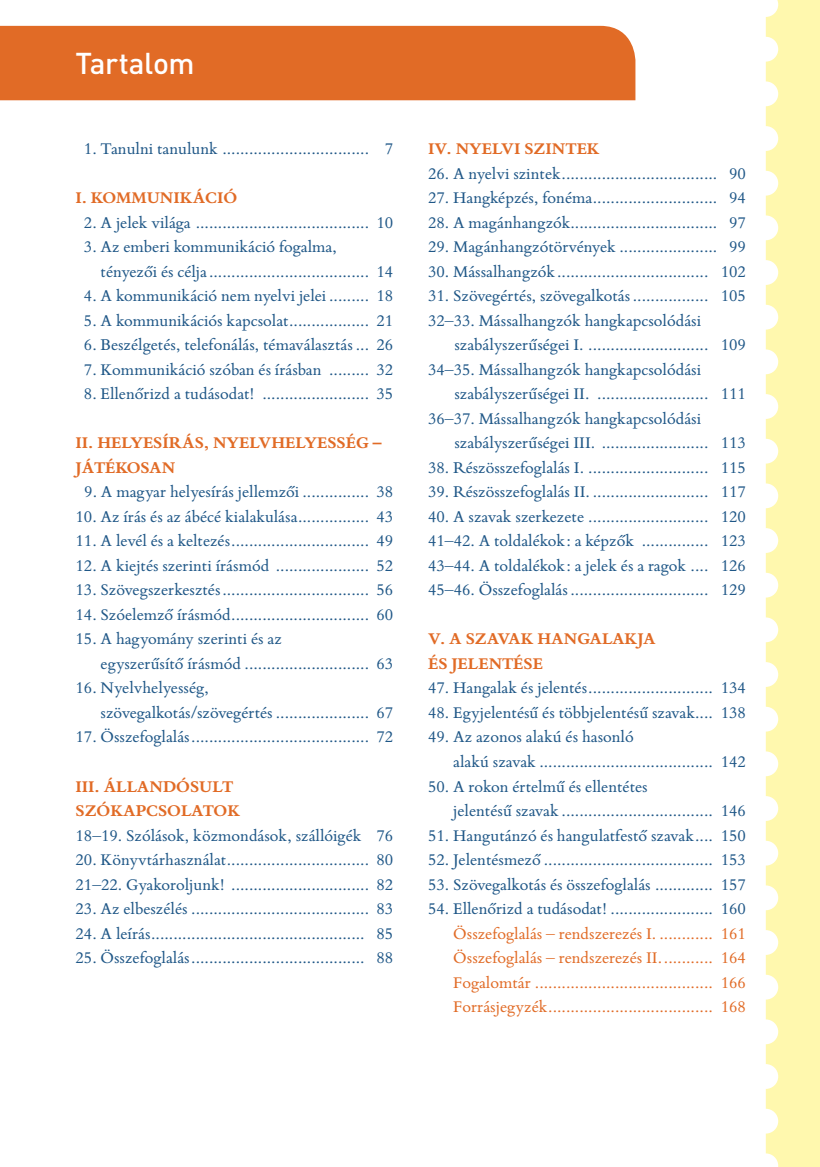
<style>
.page{position:relative;width:820px;height:1167px;background:#fff}
.page>*{position:absolute;margin:0;border:0;box-sizing:border-box;transform-origin:0 0}
.t1{font:500 29.75px "DIN Pro";letter-spacing:-.015em;color:#fff}
.t2{font:17.5px/24.5px "Bembo Book MT Pro";color:#1f5787}
.t3{font:17.5px/24.5px "Bembo Book MT Pro";color:#e16b26;text-align:justify}
.t4{font:700 17.5px/24.5px "Bembo Book MT Pro";color:#e16b26}
</style>
<div class="page">
<div style="left:0;top:26px;width:635px;height:74px;background:#e16b26"></div>
<svg style="left:765px;top:0;width:54px;height:1166px;background:#fff8b9"></svg>
<h1 class="t1" style="left:75px;top:43px;width:121px">Tartalom</h1>
<p class="t2" style="left:84px;top:136px;width:311px">1. Tanulni tanulunk ................................. 7</p>
<p class="t4" style="left:75px;top:185px;width:163px">I. KOMMUNIKÁCIÓ</p>
<p class="t2" style="left:84px;top:209px;width:311px">2. A jelek világa ....................................... 10</p>
<p class="t2" style="left:101px;top:234px;width:294px;text-indent:-17px">3. Az emberi kommunikáció fogalma, tényezői és célja.................................... 14</p>
<p class="t2" style="left:84px;top:283px;width:311px">4. A kommunikáció nem nyelvi jelei ......... 18</p>
<p class="t2" style="left:84px;top:307px;width:311px">5. A kommunikációs kapcsolat.................. 21</p>
<p class="t2" style="left:84px;top:332px;width:311px">6. Beszélgetés, telefonálás, témaválasztás ... 26</p>
<p class="t2" style="left:84px;top:356px;width:311px">7. Kommunikáció szóban és írásban ......... 32</p>
<p class="t2" style="left:84px;top:381px;width:311px">8. Ellenőrizd a tudásodat! ........................ 35</p>
<p class="t4" style="left:75px;top:430px;width:307px">II. HELYESÍRÁS, NYELVHELYESSÉG –<br>JÁTÉKOSAN</p>
<p class="t2" style="left:84px;top:479px;width:310px">9. A magyar helyesírás jellemzői ............... 38</p>
<p class="t2" style="left:75px;top:503px;width:319px">10. Az írás és az ábécé kialakulása................ 43</p>
<p class="t2" style="left:75px;top:528px;width:319px">11. A levél és a keltezés............................... 49</p>
<p class="t2" style="left:75px;top:552px;width:319px">12. A kiejtés szerinti írásmód ..................... 52</p>
<p class="t2" style="left:75px;top:577px;width:319px">13. Szövegszerkesztés................................. 56</p>
<p class="t2" style="left:75px;top:601px;width:319px">14. Szóelemző írásmód............................... 60</p>
<p class="t2" style="left:101px;top:626px;width:294px;text-indent:-25px">15. A hagyomány szerinti és az<br>egyszerűsítő írásmód ............................ 63</p>
<p class="t2" style="left:101px;top:675px;width:294px;text-indent:-25px">16. Nyelvhelyesség,<br>szövegalkotás/szövegértés ..................... 67</p>
<p class="t2" style="left:75px;top:724px;width:319px">17. Összefoglalás........................................ 72</p>
<p class="t4" style="left:75px;top:773px;width:166px">III. ÁLLANDÓSULT<br>SZÓKAPCSOLATOK</p>
<p class="t2" style="left:75px;top:822px;width:319px">18–19. Szólások, közmondások, szállóigék 76</p>
<p class="t2" style="left:75px;top:846px;width:319px">20. Könyvtárhasználat................................ 80<br>21–22. Gyakoroljunk! ............................... 82</p>
<p class="t2" style="left:75px;top:895px;width:319px">23. Az elbeszélés ........................................ 83</p>
<p class="t2" style="left:75px;top:920px;width:319px">24. A leírás................................................ 85</p>
<p class="t2" style="left:75px;top:944px;width:319px">25. Összefoglalás....................................... 88</p>
<p class="t4" style="left:428px;top:136px;width:173px">IV. NYELVI SZINTEK</p>
<p class="t2" style="left:428px;top:160px;width:319px">26. A nyelvi szintek................................... 90</p>
<p class="t2" style="left:428px;top:185px;width:319px">27. Hangképzés, fonéma............................ 94</p>
<p class="t2" style="left:428px;top:209px;width:319px">28. A magánhangzók................................. 97</p>
<p class="t2" style="left:428px;top:234px;width:319px">29. Magánhangzótörvények ...................... 99</p>
<p class="t2" style="left:428px;top:258px;width:319px">30. Mássalhangzók.................................. 102</p>
<p class="t2" style="left:428px;top:283px;width:319px">31. Szövegértés, szövegalkotás................. 105<br>32–33. Mássalhangzók hangkapcsolódási</p>
<p class="t2" style="left:428px;top:332px;width:319px;text-indent:26px">szabályszerűségei I. ........................... 109<br>34–35. Mássalhangzók hangkapcsolódási</p>
<p class="t2" style="left:428px;top:381px;width:319px;text-indent:26px">szabályszerűségei II. ......................... 111<br>36–37. Mássalhangzók hangkapcsolódási</p>
<p class="t2" style="left:454px;top:430px;width:293px">szabályszerűségei III. ........................ 113</p>
<p class="t2" style="left:428px;top:454px;width:319px">38. Részösszefoglalás I. ........................... 115</p>
<p class="t2" style="left:428px;top:479px;width:319px">39. Részösszefoglalás II. .......................... 117</p>
<p class="t2" style="left:428px;top:503px;width:319px;text-align:justify">40. A szavak szerkezete ........................... 120<br>41–42. A toldalékok: a képzők ............... 123<br>43–44. A toldalékok: a jelek és a ragok .... 126<br>45–46. Összefoglalás............................... 129</p>
<p class="t4" style="left:428px;top:626px;width:229px">V. A SZAVAK HANGALAKJA<br>ÉS JELENTÉSE</p>
<p class="t2" style="left:428px;top:675px;width:319px">47. Hangalak és jelentés............................ 134</p>
<p class="t2" style="left:428px;top:699px;width:319px">48. Egyjelentésű és többjelentésű szavak.... 138</p>
<p class="t2" style="left:453px;top:724px;width:294px;text-indent:-25px">49. Az azonos alakú és hasonló<br>alakú szavak ....................................... 142</p>
<p class="t2" style="left:453px;top:773px;width:294px;text-indent:-25px">50. A rokon értelmű és ellentétes<br>jelentésű szavak .................................. 146</p>
<p class="t2" style="left:428px;top:822px;width:319px">51. Hangutánzó és hangulatfestő szavak.... 150</p>
<p class="t2" style="left:428px;top:846px;width:319px">52. Jelentésmező ...................................... 153</p>
<p class="t2" style="left:428px;top:871px;width:319px">53. Szövegalkotás és összefoglalás ............. 157</p>
<p class="t2" style="left:428px;top:895px;width:319px">54. Ellenőrizd a tudásodat! ....................... 160</p>
<p class="t3" style="left:453px;top:920px;width:294px">Összefoglalás – rendszerezés I. ............ 161<br>Összefoglalás – rendszerezés II............ 164<br>Fogalomtár ........................................ 166<br>Forrásjegyzék..................................... 168</p>
</div>
